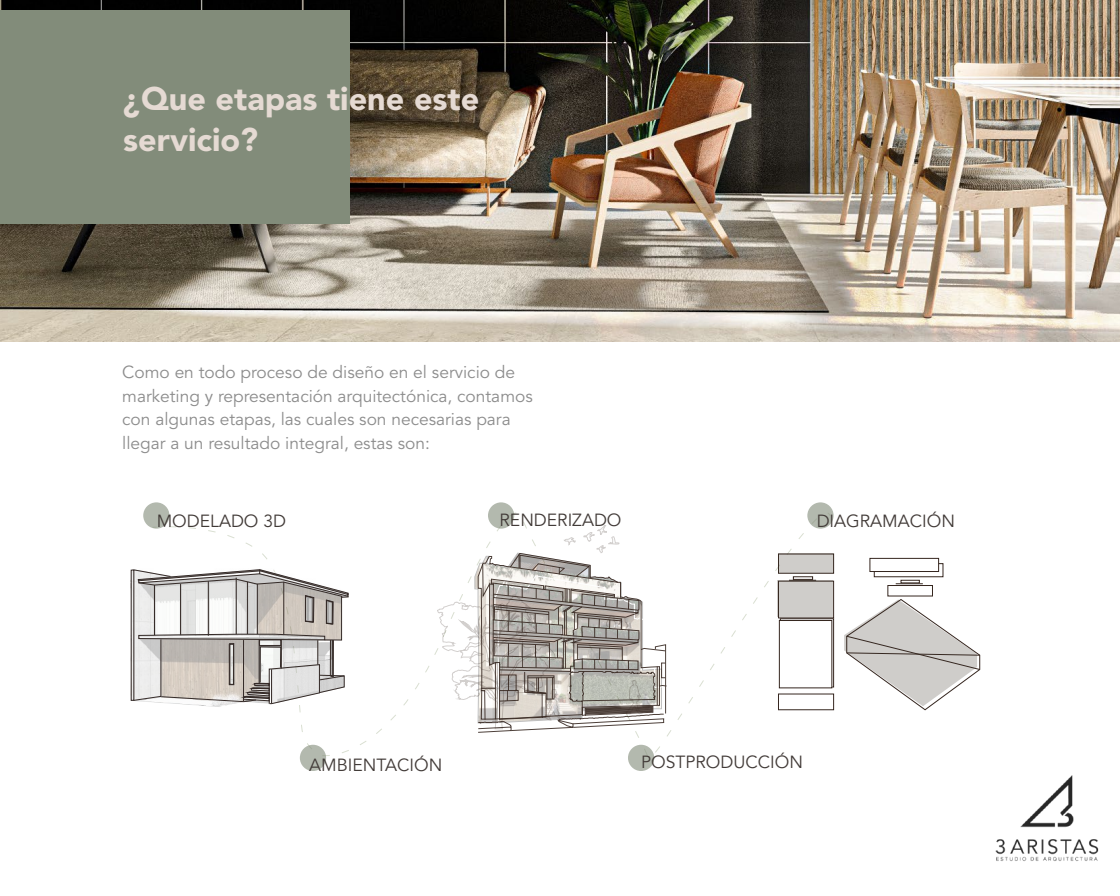
<style>
.page{position:relative;width:1120px;height:896px;background:#fff}
.page>*{position:absolute;margin:0;border:0;box-sizing:border-box;transform-origin:0 0}
.t1{font:900 32.38px/41.1px "Avenir LT Std";color:#e5dad3}
.t2{font:17.5px "Avenir LT Std";color:#423b38}
.t3{font:17.32px/23.6px "Avenir LT Std";color:#8c8c8c}
</style>
<div class="page">
<img style="left:995px;top:775px;width:104px;height:86px">
<img style="left:0;top:0;width:1120px;height:341px">
<div style="left:0;top:10px;width:349px;height:214px;background:#828c7a"></div>
<svg style="left:168px;top:512px;width:655px;height:247px"></svg>
<div style="left:143px;top:502px;width:26px;height:27px;background:#b3b9ae;border-radius:50%"></div>
<div style="left:300px;top:745px;width:26px;height:26px;background:#b3b9ae;border-radius:50%"></div>
<div style="left:628px;top:745px;width:26px;height:26px;background:#b3b9ae;border-radius:50%"></div>
<div style="left:488px;top:502px;width:26px;height:27px;background:#b3b9ae;border-radius:50%"></div>
<svg style="left:807px;top:502px;width:27px;height:27px"></svg>
<div style="left:870px;top:558px;width:69px;height:14px;border:1px solid #35261f"></div>
<svg style="left:874px;top:563px;width:70px;height:14px"></svg>
<svg style="left:896px;top:583px;width:27px;height:1px"></svg>
<div style="left:888px;top:585px;width:45px;height:11px;border:1px solid #35261f"></div>
<div style="left:778px;top:581px;width:56px;height:37px;border:1px solid #35261f"></div>
<div style="left:778px;top:554px;width:56px;height:20px;border:1px solid #35261f"></div>
<div style="left:778px;top:694px;width:56px;height:16px;border:1px solid #35261f"></div>
<div style="left:901px;top:580px;width:19px;height:3px;border:1px solid #35261f"></div>
<div style="left:793px;top:576px;width:20px;height:4px;border:1px solid #35261f"></div>
<svg style="left:780px;top:618px;width:54px;height:70px"></svg>
<img style="left:130px;top:565px;width:219px;height:142px">
<div style="left:778px;top:553px;width:56px;height:19px;background:#cfcdca"></div>
<div style="left:778px;top:580px;width:55px;height:37px;background:#cfcdca"></div>
<svg style="left:844px;top:599px;width:137px;height:112px"></svg>
<svg style="left:131px;top:569px;width:218px;height:135px"></svg>
<svg style="left:437px;top:525px;width:236px;height:213px"></svg>
<h1 class="t1" style="left:123px;top:78px;width:358px">¿Que etapas tiene este servicio?</h1>
<p class="t3" style="left:122px;top:361px;width:412px">Como en todo proceso de diseño en el servicio de marketing y representación arquitectónica, contamos con algunas etapas, las cuales son necesarias para llegar a un resultado integral, estas son:</p>
<p class="t2" style="left:157px;top:511px;width:131px">MODELADO 3D</p>
<p class="t2" style="left:500px;top:510px;width:124px">RENDERIZADO</p>
<p class="t2" style="left:817px;top:510px;width:140px">DIAGRAMACIÓN</p>
<p class="t2" style="left:309px;top:755px;width:135px">AMBIENTACIÓN</p>
<p class="t2" style="left:641px;top:752px;width:163px">POSTPRODUCCIÓN</p>
</div>
